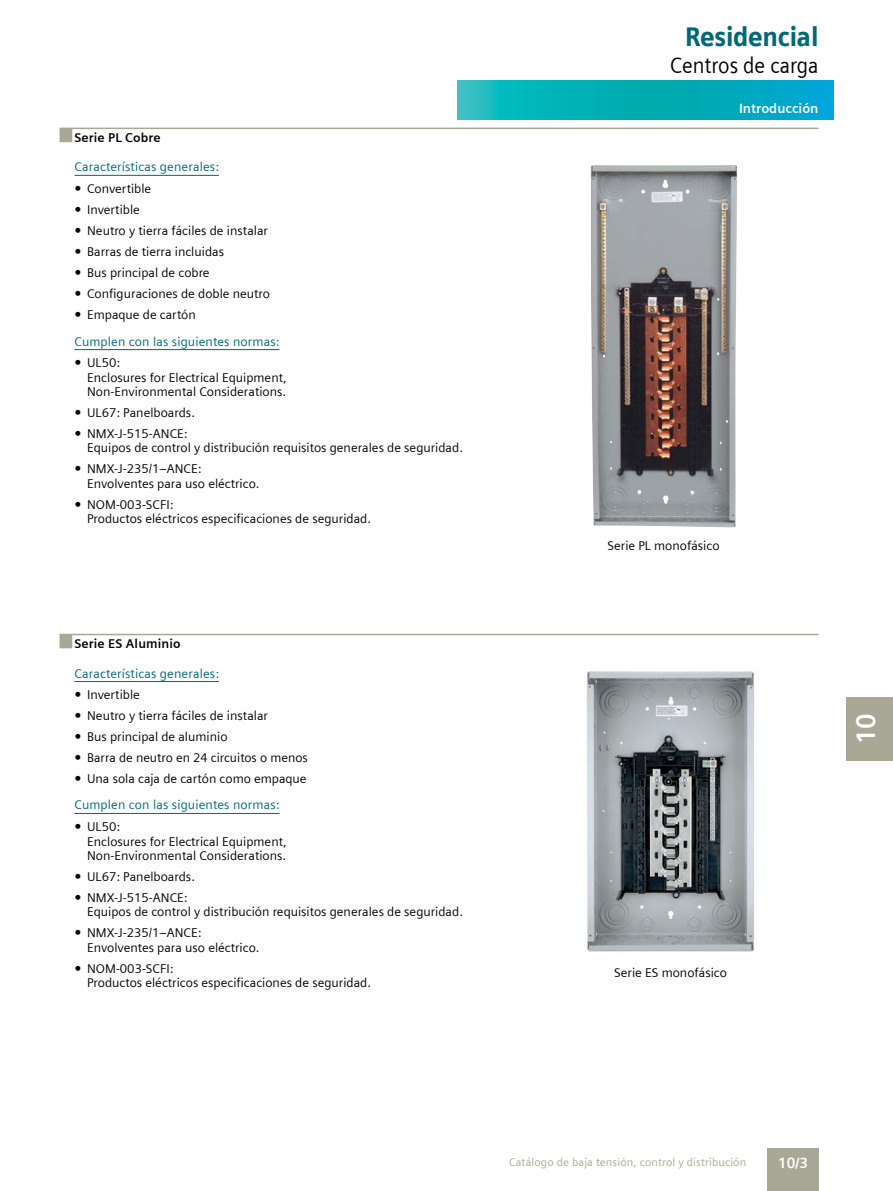
<style>
.page{position:relative;width:893px;height:1191px;background:#fff}
.page>*{position:absolute;margin:0;border:0;box-sizing:border-box;transform-origin:0 0}
.t1{font:900 27px "Siemens Sans";letter-spacing:-.01em;color:#006877;scale:.9 1}
.t2{font:700 27px "Siemens Sans";color:#fff}
.t3{font:22.5px "Siemens Sans";color:#000;scale:.9 1}
.t4{font:700 15px "Siemens Sans";color:#fff}
.t5{font:700 13.5px "Siemens Sans";color:#fff}
.t6{font:12.75px/21px "Siemens Sans";color:#000}
.t7{font:12.75px "Siemens Sans";letter-spacing:.01em;color:#006877}
.t8{font:700 12.75px "Siemens Sans";letter-spacing:.01em;color:#000}
.t9{font:11.25px "Siemens Sans";letter-spacing:.01em;color:#a9a897}
</style>
<div class="page">
<div style="left:767px;top:1148px;width:52px;height:43px;background:#a9a897"></div>
<div style="left:846px;top:697px;width:47px;height:63px;background:#a9a897"></div>
<hr style="left:60px;top:128px;width:759px;height:1px;background:#a9a897">
<div style="left:60px;top:129px;width:12px;height:13px;background:#a9a897"></div>
<hr style="left:60px;top:634px;width:759px;height:1px;background:#a9a897">
<div style="left:60px;top:635px;width:12px;height:13px;background:#a9a897"></div>
<hr style="left:74px;top:681px;width:145px;height:1px;background:#006877">
<hr style="left:74px;top:813px;width:205px;height:1px;background:#006877">
<hr style="left:74px;top:175px;width:145px;height:1px;background:#006877">
<hr style="left:74px;top:349px;width:205px;height:1px;background:#006877">
<img style="left:590px;top:165px;width:147px;height:362px">
<img style="left:586px;top:671px;width:169px;height:281px">
<svg style="left:457px;top:81px;width:376px;height:38px;background:#04aebb"></svg>
<p class="t8" style="left:74px;top:130px;width:88px">Serie PL Cobre</p>
<p class="t7" style="left:74px;top:160px;width:146px">Características generales:</p>
<p class="t6" style="left:87px;top:178px;width:184px">Convertible<br>Invertible<br>Neutro y tierra fáciles de instalar<br>Barras de tierra incluidas<br>Bus principal de cobre<br>Configuraciones de doble neutro<br>Empaque de cartón</p>
<p class="t7" style="left:74px;top:334px;width:207px">Cumplen con las siguientes normas:</p>
<p class="t6" style="left:87px;top:356px;width:201px;line-height:14.2px">UL50:<br>Enclosures for Electrical Equipment,<br>Non-Environmental Considerations.</p>
<p class="t6" style="left:87px;top:402px;width:109px">UL67: Panelboards.<br>NMX-J-515-ANCE:</p>
<p class="t6" style="left:87px;top:437px;width:377px">Equipos de control y distribución requisitos generales de seguridad.<br>NMX-J-235/1–ANCE:</p>
<p class="t6" style="left:87px;top:473px;width:174px">Envolventes para uso eléctrico.<br>NOM-003-SCFI:</p>
<p class="t6" style="left:87px;top:508px;width:285px">Productos eléctricos especificaciones de seguridad.</p>
<p class="t8" style="left:74px;top:636px;width:108px">Serie ES Aluminio</p>
<p class="t7" style="left:74px;top:666px;width:146px">Características generales:</p>
<p class="t6" style="left:87px;top:683px;width:222px">Invertible<br>Neutro y tierra fáciles de instalar<br>Bus principal de aluminio<br>Barra de neutro en 24 circuitos o menos<br>Una sola caja de cartón como empaque</p>
<p class="t7" style="left:74px;top:798px;width:207px">Cumplen con las siguientes normas:</p>
<p class="t6" style="left:87px;top:820px;width:201px;line-height:14.2px">UL50:<br>Enclosures for Electrical Equipment,<br>Non-Environmental Considerations.</p>
<p class="t6" style="left:87px;top:866px;width:109px">UL67: Panelboards.<br>NMX-J-515-ANCE:</p>
<p class="t6" style="left:87px;top:901px;width:377px">Equipos de control y distribución requisitos generales de seguridad.<br>NMX-J-235/1–ANCE:</p>
<p class="t6" style="left:87px;top:936px;width:174px">Envolventes para uso eléctrico.<br>NOM-003-SCFI:</p>
<p class="t6" style="left:87px;top:972px;width:285px">Productos eléctricos especificaciones de seguridad.</p>
<h1 class="t1" style="left:685px;top:21px;width:150px">Residencial</h1>
<h2 class="t3" style="left:670px;top:53px;width:166px">Centros de carga</h2>
<p class="t5" style="left:739px;top:100px;width:81px">Introducción</p>
<p class="t6" style="left:608px;top:535px;width:113px">Serie PL monofásico</p>
<p class="t6" style="left:614px;top:961px;width:114px">Serie ES monofásico</p>
<h1 class="t2" style="left:850px;top:744px;width:33px;rotate:-90deg">10</h1>
<p class="t9" style="left:509px;top:1155px;width:239px">Catálogo de baja tensión, control y distribución</p>
<p class="t4" style="left:778px;top:1154px;width:31px">10/3</p>
</div>
